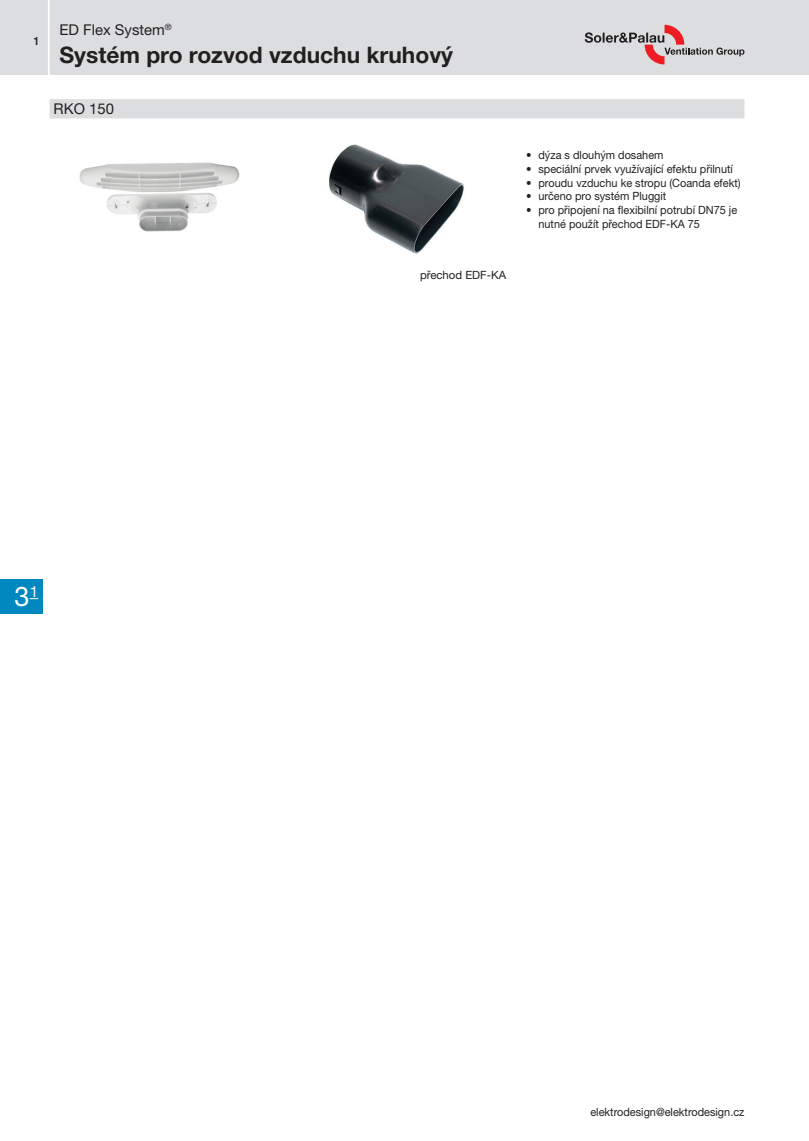
<style>
.page{position:relative;width:809px;height:1141px;background:#fff}
.page>*{position:absolute;margin:0;border:0;box-sizing:border-box;transform-origin:0 0}
.t1{font:27.12px "Helvetica Neue LT Pro";color:#fff}
.t2{font:700 22.75px "Helvetica Neue LT Pro";color:#231f20}
.t3{font:14.88px "Helvetica Neue LT Pro";color:#231f20}
.t4{font:11.38px/13.7px "Helvetica Neue LT Pro";color:#231f20;scale:.96 1}
.t5{font:11.38px "Helvetica Neue LT Pro";color:#231f20}
.t6{font:500 11.38px "Helvetica Neue LT Pro";color:#231f20}
</style>
<div class="page">
<div style="left:0;top:0;width:809px;height:74px;background:#dcdddf"></div>
<hr style="left:48px;top:0;width:2px;height:77px;background:#fff">
<svg style="left:584px;top:25px;width:160px;height:39px"></svg>
<div style="left:0;top:579px;width:42px;height:34px;background:#0088bf"></div>
<div style="left:50px;top:99px;width:694px;height:19px;background:#dcdddf"></div>
<img style="left:79px;top:162px;width:161px;height:70px">
<img style="left:329px;top:144px;width:135px;height:110px">
<p class="t6" style="left:33px;top:34px;width:8px">1</p>
<h3 class="t3" style="left:60px;top:21px;width:114px">ED Flex System<sup>®</sup></h3>
<h2 class="t2" style="left:60px;top:40px;width:395px">Systém pro rozvod vzduchu kruhový</h2>
<h3 class="t3" style="left:54px;top:100px;width:62px">RKO 150</h3>
<p class="t5" style="left:420px;top:268px;width:88px">přechod EDF-KA</p>
<p class="t4" style="left:526px;top:148px;width:145px">• dýza s dlouhým dosahem</p>
<p class="t4" style="left:526px;top:162px;width:217px">• speciální prvek využívající efektu přilnutí</p>
<p class="t4" style="left:526px;top:176px;width:225px">• proudu vzduchu ke stropu (Coanda efekt)</p>
<p class="t4" style="left:526px;top:189px;width:148px">• určeno pro systém Pluggit</p>
<p class="t4" style="left:538px;top:203px;width:208px;text-indent:-12px">• pro připojení na flexibilní potrubí DN75 je nutné použít přechod EDF-KA 75</p>
<h1 class="t1" style="left:15px;top:579px;width:25px">3<sup>1</sup></h1>
<p class="t4" style="left:590px;top:1105px;width:162px">elektrodesign@elektrodesign.cz</p>
</div>
